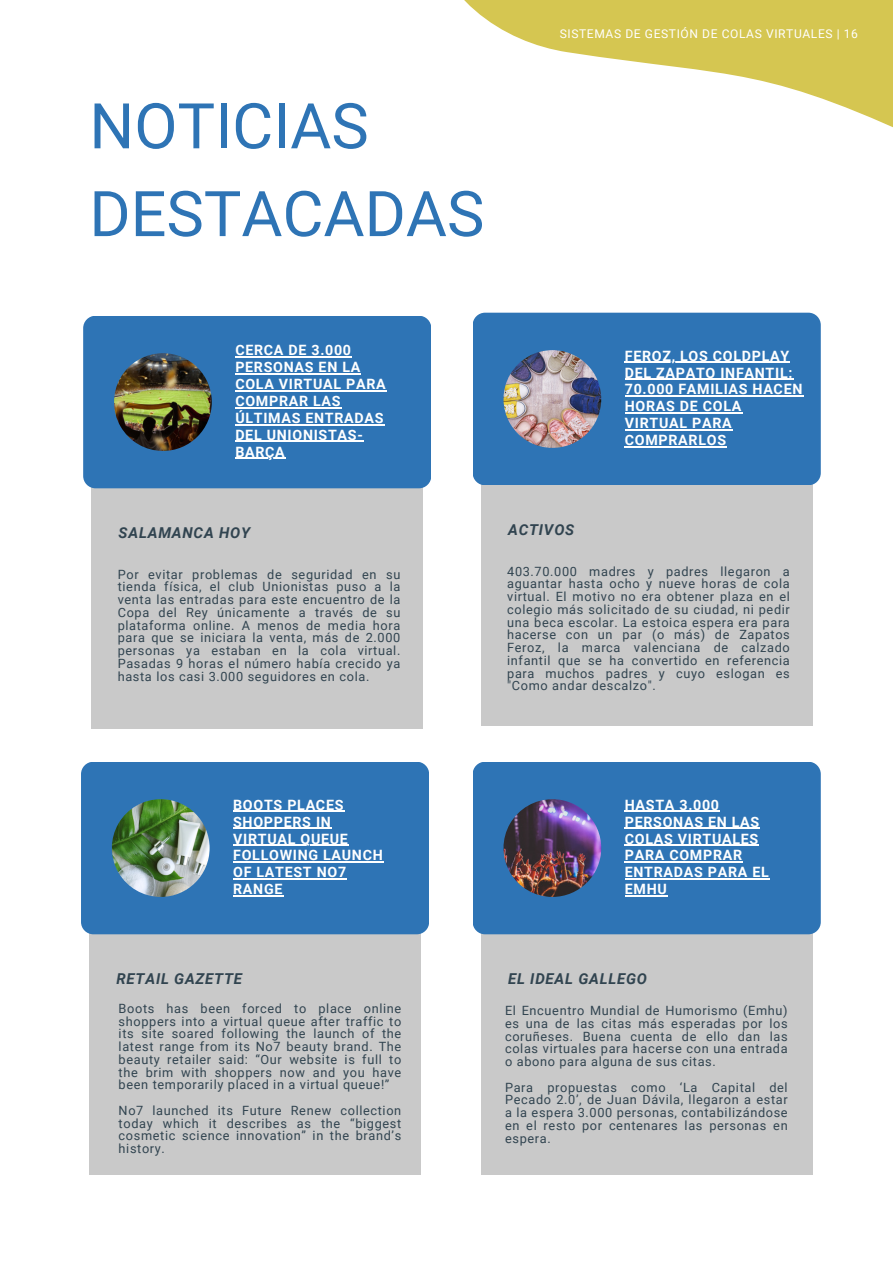
<style>
.page{position:relative;width:893px;height:1264px;background:#fff}
.page>*{position:absolute;margin:0;border:0;box-sizing:border-box;transform-origin:0 0}
.t1{font:63px/87.8px "Roboto";color:#2e74b5}
.t2{font:italic 700 15px "Roboto";letter-spacing:.05em;color:#314450}
.t3{font:700 14.25px/16.8px "Roboto";letter-spacing:.05em;color:#fff}
.t4{font:12.75px/12.8px "Roboto";letter-spacing:.05em;color:#314450;text-align:justify}
.t5{font:12px "Roboto";letter-spacing:.05em;color:#fff}
</style>
<div class="page">
<svg style="left:464px;top:0;width:428px;height:127px;fill:#d5c651"></svg>
<div style="left:89px;top:767px;width:332px;height:407px;background:#c9c9c9"></div>
<div style="left:81px;top:761px;width:348px;height:173px;background:#2e74b5;border-radius:12px"></div>
<img style="left:111px;top:799px;width:98px;height:97px">
<div style="left:481px;top:319px;width:331px;height:406px;background:#c9c9c9"></div>
<div style="left:472px;top:313px;width:348px;height:172px;background:#2e74b5;border-radius:12px"></div>
<img style="left:503px;top:350px;width:98px;height:97px">
<div style="left:91px;top:322px;width:332px;height:406px;background:#c9c9c9"></div>
<div style="left:83px;top:316px;width:348px;height:172px;background:#2e74b5;border-radius:12px"></div>
<img style="left:114px;top:353px;width:98px;height:97px">
<div style="left:481px;top:767px;width:331px;height:407px;background:#c9c9c9"></div>
<div style="left:472px;top:761px;width:348px;height:173px;background:#2e74b5;border-radius:12px"></div>
<img style="left:503px;top:799px;width:98px;height:97px">
<hr style="left:233px;top:810px;width:111px;height:2px;background:#fff">
<hr style="left:233px;top:827px;width:99px;height:1px;background:#fff">
<hr style="left:233px;top:844px;width:115px;height:1px;background:#fff">
<hr style="left:233px;top:861px;width:150px;height:1px;background:#fff">
<hr style="left:233px;top:878px;width:114px;height:1px;background:#fff">
<hr style="left:233px;top:895px;width:50px;height:1px;background:#fff">
<hr style="left:624px;top:362px;width:166px;height:1px;background:#fff">
<hr style="left:624px;top:379px;width:169px;height:1px;background:#fff">
<hr style="left:624px;top:395px;width:179px;height:2px;background:#fff">
<hr style="left:624px;top:412px;width:118px;height:1px;background:#fff">
<hr style="left:624px;top:429px;width:108px;height:1px;background:#fff">
<hr style="left:624px;top:446px;width:102px;height:1px;background:#fff">
<hr style="left:235px;top:356px;width:117px;height:1px;background:#fff">
<hr style="left:235px;top:373px;width:126px;height:1px;background:#fff">
<hr style="left:235px;top:390px;width:151px;height:1px;background:#fff">
<hr style="left:235px;top:407px;width:106px;height:1px;background:#fff">
<hr style="left:235px;top:424px;width:149px;height:1px;background:#fff">
<hr style="left:235px;top:441px;width:128px;height:1px;background:#fff">
<hr style="left:235px;top:458px;width:50px;height:1px;background:#fff">
<hr style="left:624px;top:810px;width:95px;height:2px;background:#fff">
<hr style="left:624px;top:827px;width:136px;height:1px;background:#fff">
<hr style="left:624px;top:844px;width:135px;height:1px;background:#fff">
<hr style="left:624px;top:861px;width:119px;height:1px;background:#fff">
<hr style="left:624px;top:878px;width:145px;height:1px;background:#fff">
<hr style="left:624px;top:895px;width:43px;height:1px;background:#fff">
<h1 class="t1" style="left:89px;top:83px;width:396px">NOTICIAS<br>DESTACADAS</h1>
<p class="t5" style="left:559px;top:27px;width:300px">SISTEMAS DE GESTIÓN DE COLAS VIRTUALES | 16</p>
<p class="t3" style="left:235px;top:342px;width:152px">CERCA DE 3.000<br>PERSONAS EN LA<br>COLA VIRTUAL PARA<br>COMPRAR LAS<br>ÚLTIMAS ENTRADAS<br>DEL UNIONISTAS-<br>BARÇA</p>
<p class="t2" style="left:119px;top:523px;width:133px">SALAMANCA HOY</p>
<p class="t4" style="left:118px;top:568px;width:284px">Por evitar problemas de seguridad en su tienda física, el club Unionistas puso a la venta las entradas para este encuentro de la Copa del Rey únicamente a través de su plataforma online. A menos de media hora para que se iniciara la venta, más de 2.000 personas ya estaban en la cola virtual.<br>Pasadas 9 horas el número había crecido ya hasta los casi 3.000 seguidores en cola.</p>
<p class="t3" style="left:624px;top:347px;width:179px">FEROZ, LOS COLDPLAY<br>DEL ZAPATO INFANTIL:<br>70.000 FAMILIAS HACEN<br>HORAS DE COLA<br>VIRTUAL PARA<br>COMPRARLOS</p>
<p class="t2" style="left:508px;top:520px;width:68px">ACTIVOS</p>
<p class="t4" style="left:507px;top:565px;width:284px">403.70.000 madres y padres llegaron a aguantar hasta ocho y nueve horas de cola virtual. El motivo no era obtener plaza en el colegio más solicitado de su ciudad, ni pedir una beca escolar. La estoica espera era para hacerse con un par (o más) de Zapatos Feroz, la marca valenciana de calzado infantil que se ha convertido en referencia para muchos padres y cuyo eslogan es "Como andar descalzo".</p>
<p class="t3" style="left:233px;top:796px;width:151px">BOOTS PLACES<br>SHOPPERS IN<br>VIRTUAL QUEUE<br>FOLLOWING LAUNCH<br>OF LATEST NO7<br>RANGE</p>
<p class="t2" style="left:116px;top:969px;width:127px">RETAIL GAZETTE</p>
<p class="t4" style="left:119px;top:1002px;width:284px">Boots has been forced to place online shoppers into a virtual queue after traffic to its site soared following the launch of the latest range from its No7 beauty brand. The beauty retailer said: “Our website is full to the brim with shoppers now and you have been temporarily placed in a virtual queue!”</p>
<p class="t4" style="left:119px;top:1104px;width:284px">No7 launched its Future Renew collection today which it describes as the “biggest cosmetic science innovation” in the brand’s history.</p>
<p class="t3" style="left:624px;top:796px;width:146px">HASTA 3.000<br>PERSONAS EN LAS<br>COLAS VIRTUALES<br>PARA COMPRAR<br>ENTRADAS PARA EL<br>EMHU</p>
<p class="t2" style="left:508px;top:969px;width:140px">EL IDEAL GALLEGO</p>
<p class="t4" style="left:505px;top:1004px;width:284px">El Encuentro Mundial de Humorismo (Emhu) es una de las citas más esperadas por los coruñeses. Buena cuenta de ello dan las colas virtuales para hacerse con una entrada o abono para alguna de sus citas.</p>
<p class="t4" style="left:505px;top:1080px;width:284px">Para propuestas como ‘La Capital del Pecado 2.0’, de Juan Dávila, llegaron a estar a la espera 3.000 personas, contabilizándose en el resto por centenares las personas en espera.</p>
</div>
